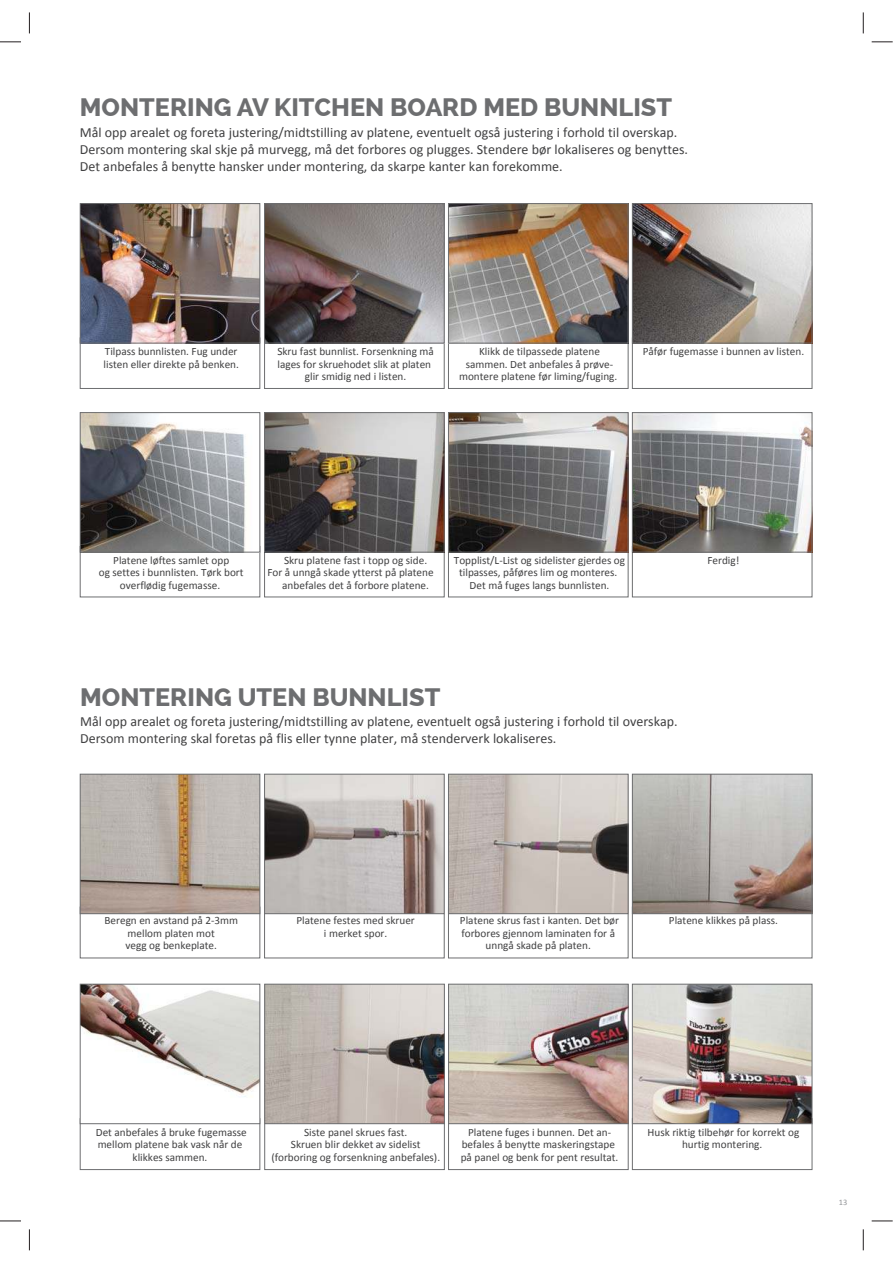
<style>
.page{position:relative;width:893px;height:1263px;background:#fff}
.page>*{position:absolute;margin:0;border:0;box-sizing:border-box;transform-origin:0 0}
.t1{font:800 25.2px "Raleway";color:#6d6e70}
.t2{font:13.95px/16.8px "Calibri";color:#404041}
.t3{font:11.25px/12.6px "Calibri";color:#404041;text-align:center}
.t4{font:8.4px "Calibri";color:#939598}
</style>
<div class="page">
<div style="left:80px;top:338px;width:180px;height:51px;border:1px solid #6d6e70"></div>
<img style="left:82px;top:205px;width:176px;height:136px">
<div style="left:80px;top:203px;width:180px;height:140px;border:1px solid #6d6e70"></div>
<div style="left:264px;top:338px;width:180px;height:51px;border:1px solid #6d6e70"></div>
<img style="left:266px;top:205px;width:176px;height:136px">
<div style="left:264px;top:203px;width:180px;height:140px;border:1px solid #6d6e70"></div>
<div style="left:448px;top:338px;width:180px;height:51px;border:1px solid #6d6e70"></div>
<img style="left:450px;top:205px;width:176px;height:136px">
<div style="left:448px;top:203px;width:180px;height:140px;border:1px solid #6d6e70"></div>
<div style="left:632px;top:338px;width:180px;height:51px;border:1px solid #6d6e70"></div>
<img style="left:634px;top:205px;width:176px;height:136px">
<div style="left:632px;top:203px;width:180px;height:140px;border:1px solid #6d6e70"></div>
<div style="left:80px;top:546px;width:180px;height:51px;border:1px solid #6d6e70"></div>
<img style="left:82px;top:414px;width:176px;height:136px">
<div style="left:80px;top:412px;width:180px;height:140px;border:1px solid #6d6e70"></div>
<img style="left:266px;top:414px;width:176px;height:136px">
<div style="left:264px;top:412px;width:180px;height:140px;border:1px solid #6d6e70"></div>
<img style="left:450px;top:414px;width:176px;height:136px">
<div style="left:448px;top:412px;width:180px;height:140px;border:1px solid #6d6e70"></div>
<img style="left:634px;top:414px;width:176px;height:136px">
<div style="left:632px;top:412px;width:180px;height:140px;border:1px solid #6d6e70"></div>
<div style="left:80px;top:907px;width:180px;height:51px;border:1px solid #6d6e70"></div>
<img style="left:82px;top:776px;width:176px;height:136px">
<div style="left:80px;top:774px;width:180px;height:140px;border:1px solid #6d6e70"></div>
<img style="left:266px;top:776px;width:176px;height:136px">
<div style="left:264px;top:774px;width:180px;height:140px;border:1px solid #6d6e70"></div>
<img style="left:450px;top:776px;width:176px;height:136px">
<div style="left:448px;top:774px;width:180px;height:140px;border:1px solid #6d6e70"></div>
<div style="left:448px;top:1118px;width:180px;height:52px;border:1px solid #6d6e70"></div>
<img style="left:450px;top:986px;width:176px;height:136px">
<div style="left:448px;top:984px;width:180px;height:140px;border:1px solid #6d6e70"></div>
<img style="left:634px;top:776px;width:176px;height:136px">
<div style="left:632px;top:774px;width:180px;height:140px;border:1px solid #6d6e70"></div>
<div style="left:264px;top:1118px;width:181px;height:52px;border:1px solid #6d6e70"></div>
<img style="left:266px;top:986px;width:177px;height:136px">
<div style="left:264px;top:984px;width:181px;height:140px;border:1px solid #6d6e70"></div>
<div style="left:80px;top:1118px;width:180px;height:52px;border:1px solid #6d6e70"></div>
<img style="left:82px;top:986px;width:176px;height:134px">
<div style="left:80px;top:984px;width:180px;height:140px;border:1px solid #6d6e70"></div>
<div style="left:632px;top:1118px;width:180px;height:52px;border:1px solid #6d6e70"></div>
<img style="left:634px;top:986px;width:176px;height:136px">
<div style="left:632px;top:984px;width:180px;height:140px;border:1px solid #6d6e70"></div>
<svg style="left:0;top:42px;width:21px;height:1px"></svg>
<svg style="left:872px;top:42px;width:21px;height:1px"></svg>
<svg style="left:0;top:1221px;width:21px;height:1px"></svg>
<svg style="left:872px;top:1221px;width:21px;height:1px"></svg>
<svg style="left:29px;top:12px;width:1px;height:21px"></svg>
<svg style="left:29px;top:1229px;width:1px;height:21px"></svg>
<svg style="left:863px;top:12px;width:1px;height:21px"></svg>
<svg style="left:863px;top:1229px;width:1px;height:21px"></svg>
<h1 class="t1" style="left:80px;top:93px;width:594px">MONTERING AV KITCHEN BOARD MED BUNNLIST</h1>
<p class="t2" style="left:80px;top:125px;width:610px">Mål opp arealet og foreta justering/midtstilling av platene, eventuelt også justering i forhold til overskap.<br>Dersom montering skal skje på murvegg, må det forbores og plugges. Stendere bør lokaliseres og benyttes.<br>Det anbefales å benytte hansker under montering, da skarpe kanter kan forekomme.</p>
<p class="t3" style="left:104px;top:346px;width:137px;text-align:left">Tilpass bunnlisten. Fug under listen eller direkte på benken.</p>
<p class="t3" style="left:277px;top:346px;width:158px">Skru fast bunnlist. Forsenkning må lages for skruehodet slik at platen glir smidig ned i listen.</p>
<p class="t3" style="left:459px;top:346px;width:160px">Klikk de tilpassede platene sammen. Det anbefales å prøve&shy;montere platene før liming/fuging.</p>
<p class="t3" style="left:643px;top:346px;width:163px">Påfør fugemasse i bunnen av listen.</p>
<p class="t3" style="left:99px;top:554px;width:146px">Platene løftes samlet opp<br>og settes i bunnlisten. Tørk bort overflødig fugemasse.</p>
<p class="t3" style="left:284px;top:554px;width:145px">Skru platene fast i topp og side.</p>
<p class="t3" style="left:267px;top:567px;width:168px">For å unngå skade ytterst på platene</p>
<p class="t3" style="left:282px;top:579px;width:148px">anbefales det å forbore platene.</p>
<p class="t3" style="left:454px;top:554px;width:173px">Topplist/L-List og sidelister gjerdes og tilpasses, påføres lim og monteres.<br>Det må fuges langs bunnlisten.</p>
<p class="t3" style="left:707px;top:554px;width:34px">Ferdig!</p>
<h1 class="t1" style="left:80px;top:683px;width:362px">MONTERING UTEN BUNNLIST</h1>
<p class="t2" style="left:80px;top:714px;width:599px">Mål opp arealet og foreta justering/midtstilling av platene, eventuelt også justering i forhold til overskap.<br>Dersom montering skal foretas på flis eller tynne plater, må stenderverk lokaliseres.</p>
<p class="t3" style="left:104px;top:915px;width:135px">Beregn en avstand på 2-3mm mellom platen mot<br>vegg og benkeplate.</p>
<p class="t3" style="left:296px;top:915px;width:120px">Platene festes med skruer i merket spor.</p>
<p class="t3" style="left:460px;top:915px;width:161px">Platene skrus fast i kanten. Det bør forbores gjennom laminaten for å unngå skade på platen.</p>
<p class="t3" style="left:669px;top:915px;width:111px">Platene klikkes på plass.</p>
<p class="t3" style="left:96px;top:1127px;width:152px">Det anbefales å bruke fugemasse mellom platene bak vask når de klikkes sammen.</p>
<p class="t3" style="left:647px;top:1127px;width:153px">Husk riktig tilbehør for korrekt og hurtig montering.</p>
<p class="t3" style="left:271px;top:1127px;width:170px">Siste panel skrues fast.<br>Skruen blir dekket av sidelist (forboring og forsenkning anbefales).</p>
<p class="t3" style="left:461px;top:1127px;width:159px">Platene fuges i bunnen. Det an&shy;befales å benytte maskeringstape på panel og benk for pent resultat.</p>
<p class="t4" style="left:839px;top:1199px;width:10px">13</p>
</div>
